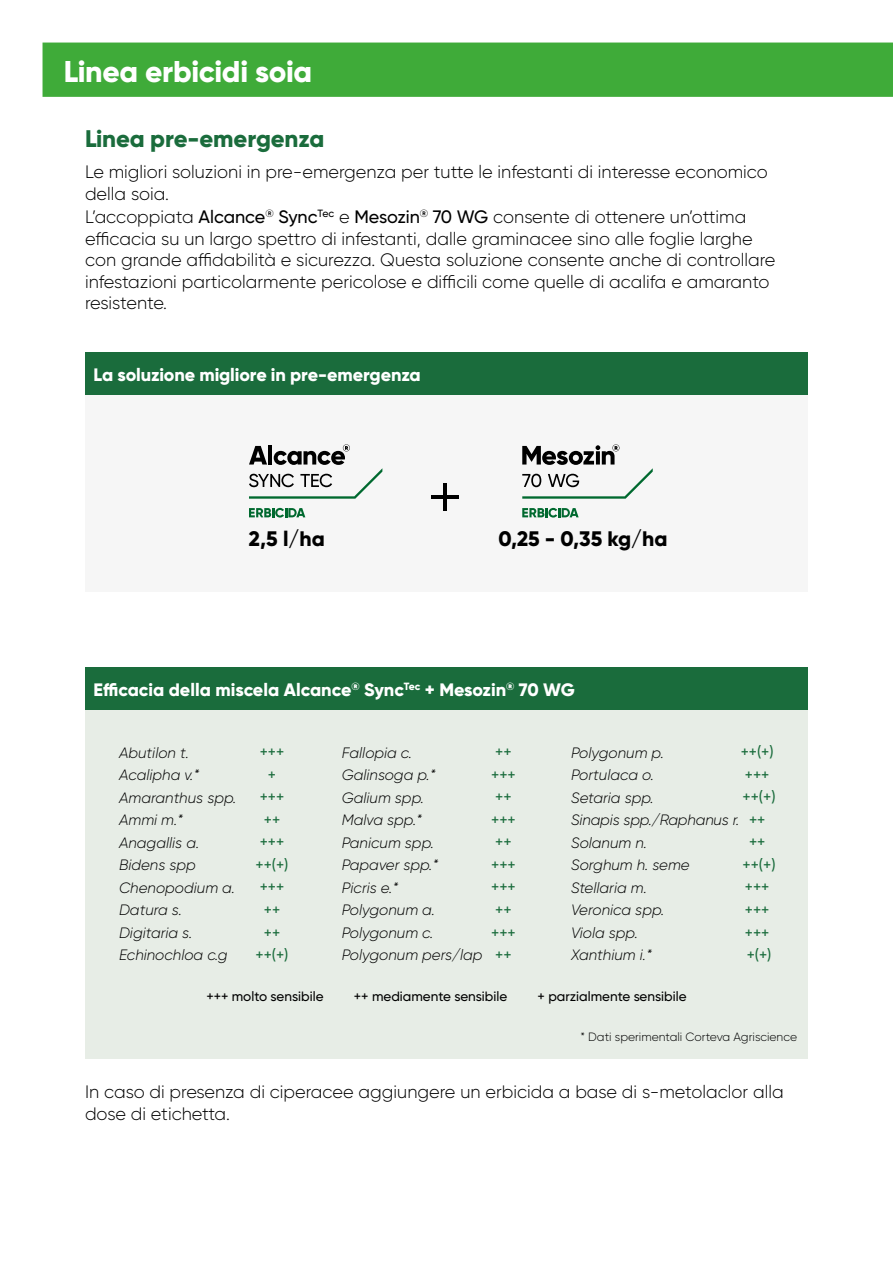
<style>
.page{position:relative;width:893px;height:1263px;background:#fff}
.page>*{position:absolute;margin:0;border:0;box-sizing:border-box;transform-origin:0 0}
.t1{font:800 30px "Gilroy";letter-spacing:-.01em;color:#fff}
.t2{font:800 24px "Gilroy";letter-spacing:-.01em;color:#1a6c3c}
.t3{font:800 21px "Gilroy";letter-spacing:-.005em;color:#000}
.t4{font:300 18px/21.6px "Gilroy";color:#000}
.t5{font:800 18px "Gilroy";letter-spacing:-.005em;color:#fff}
.t6{font:italic 300 15px/22.5px "Gilroy";color:#000}
.t7{font:500 15px/22.5px "Gilroy";color:#1a6c3c;text-align:center}
.t8{font:500 13.5px "Gilroy";color:#000}
.t9{font:300 12px "Gilroy";color:#000}
.s1{font-weight:500}
</style>
<div class="page">
<div style="left:85px;top:395px;width:723px;height:197px;background:#f6f6f6"></div>
<div style="left:43px;top:43px;width:850px;height:54px;background:#3fab39"></div>
<div style="left:85px;top:352px;width:723px;height:43px;background:#1a6c3c"></div>
<svg style="left:249px;top:508px;width:56px;height:10px"></svg>
<svg style="left:249px;top:444px;width:133px;height:55px"></svg>
<svg style="left:522px;top:508px;width:57px;height:10px"></svg>
<svg style="left:522px;top:444px;width:131px;height:55px"></svg>
<hr style="left:444px;top:483px;width:3px;height:28px;background:#000">
<hr style="left:431px;top:495px;width:28px;height:4px;background:#000">
<div style="left:85px;top:699px;width:723px;height:360px;background:#e7ede6"></div>
<div style="left:85px;top:668px;width:723px;height:42px;background:#1a6c3c"></div>
<h1 class="t1" style="left:64px;top:52px;width:250px">Linea erbicidi soia</h1>
<h2 class="t2" style="left:85px;top:123px;width:241px">Linea pre-emergenza</h2>
<p class="t4" style="left:85px;top:161px;width:684px">Le migliori soluzioni in pre-emergenza per tutte le infestanti di interesse economico della soia.</p>
<p class="t4" style="left:85px;top:206px;width:692px">L’accoppiata <span class="s1">Alcance</span><sup>®</sup> <span class="s1">Sync</span><sup>Tec</sup> e <span class="s1">Mesozin</span><sup>®</sup> <span class="s1">70 WG</span> consente di ottenere un’ottima efficacia su un largo spettro di infestanti, dalle graminacee sino alle foglie larghe con grande affidabilità e sicurezza. Questa soluzione consente anche di controllare infestazioni particolarmente pericolose e difficili come quelle di acalifa e amaranto resistente.</p>
<p class="t5" style="left:94px;top:363px;width:329px">La soluzione migliore in pre-emergenza</p>
<p class="t3" style="left:249px;top:526px;width:77px">2,5 l/ha</p>
<p class="t3" style="left:498px;top:526px;width:170px">0,25 - 0,35 kg/ha</p>
<p class="t5" style="left:94px;top:678px;width:483px">Efficacia della miscela Alcance<sup>®</sup> Sync<sup>Tec</sup> + Mesozin<sup>®</sup> 70 WG</p>
<p class="t7" style="left:256px;top:741px;width:34px">+++ + +++ ++ +++ ++(+) +++ ++ ++ ++(+)</p>
<p class="t7" style="left:491px;top:741px;width:26px;text-align:left">++ +++ ++ +++ ++ +++ +++ ++ +++ ++</p>
<p class="t7" style="left:741px;top:741px;width:36px">++(+) +++ ++(+) ++ ++ ++(+) +++ +++ +++ +(+)</p>
<p class="t8" style="left:206px;top:987px;width:119px">+++ molto sensibile</p>
<p class="t8" style="left:354px;top:987px;width:155px">++ mediamente sensibile</p>
<p class="t8" style="left:538px;top:987px;width:150px">+ parzialmente sensibile</p>
<p class="t6" style="left:119px;top:741px;width:119px">Abutilon t.<br>Acalipha v.*<br>Amaranthus spp.<br>Ammi m.*<br>Anagallis a.<br>Bidens spp<br>Chenopodium a.<br>Datura s.<br>Digitaria s.<br>Echinochloa c.g</p>
<p class="t6" style="left:342px;top:741px;width:142px">Fallopia c.<br>Galinsoga p.*<br>Galium spp.<br>Malva spp.*<br>Panicum spp.<br>Papaver spp.*<br>Picris e.*<br>Polygonum a.<br>Polygonum c.<br>Polygonum pers/lap</p>
<p class="t6" style="left:571px;top:741px;width:170px">Polygonum p.<br>Portulaca o.<br>Setaria spp.<br>Sinapis spp./Raphanus r.<br>Solanum n.<br>Sorghum h. seme<br>Stellaria m.<br>Veronica spp.<br>Viola spp.<br>Xanthium i.*</p>
<p class="t9" style="left:580px;top:1030px;width:218px">* Dati sperimentali Corteva Agriscience</p>
<p class="t4" style="left:85px;top:1080px;width:700px">In caso di presenza di ciperacee aggiungere un erbicida a base di s-metolaclor alla dose di etichetta.</p>
</div>
